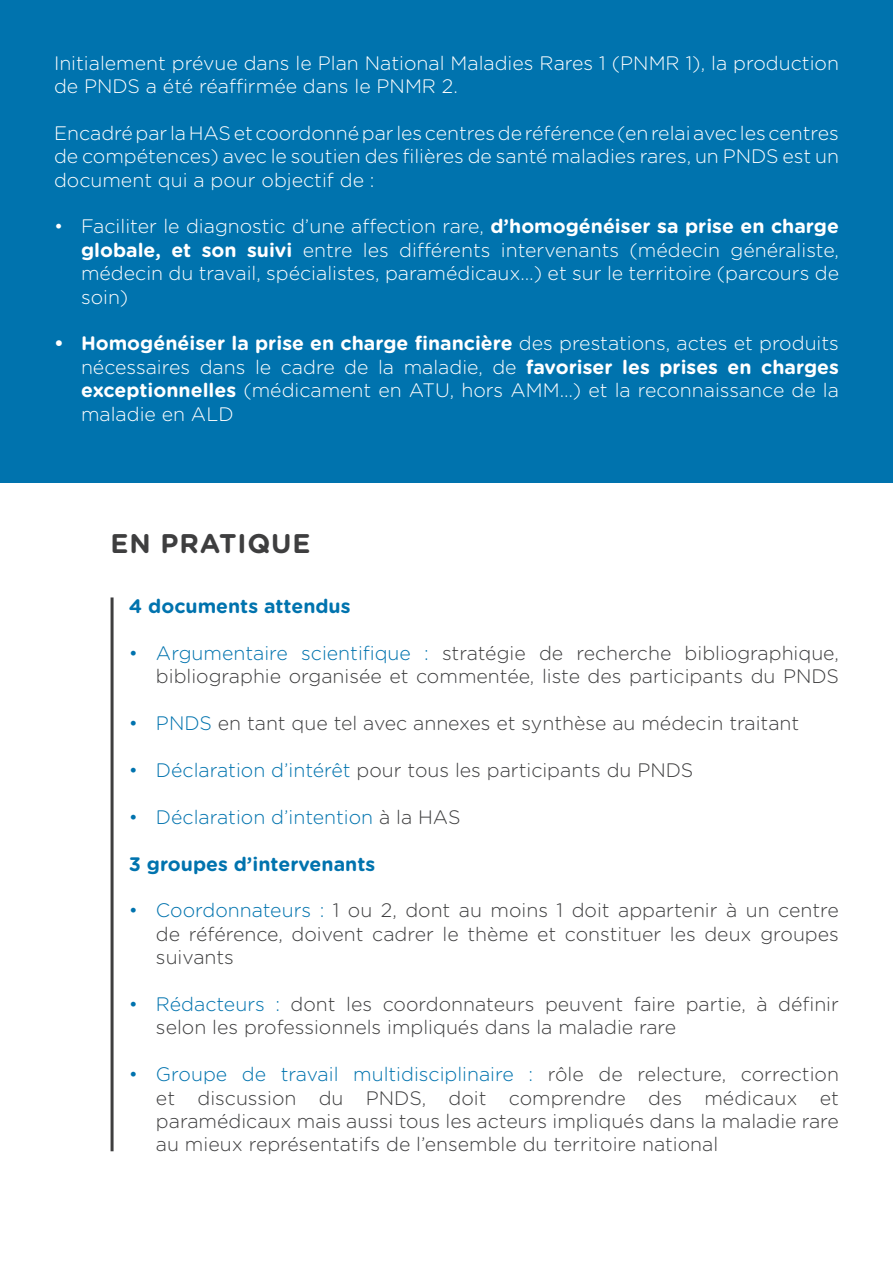
<style>
.page{position:relative;width:893px;height:1263px;background:#fff}
.page>*{position:absolute;margin:0;border:0;box-sizing:border-box;transform-origin:0 0}
.t1{font:700 27px "Gotham Rounded";letter-spacing:.03em;color:#3e3e3f}
.t2{font:300 19.5px/23.4px "Gotham Rounded";color:#fff;text-align:justify}
.t3{font:300 19.5px/23.4px "Gotham Rounded";color:#3e3e3f;text-align:justify}
.t4{font:700 19.5px "Gotham Rounded";color:#0073ae}
.t5{font:300 19.5px "Gotham Rounded";color:#0073ae}
.s1{font-weight:700}
.s2{color:#0073ae}
.s3{color:#3e3e3f}
</style>
<div class="page">
<div style="left:0;top:0;width:893px;height:483px;background:#0073ae"></div>
<hr style="left:111px;top:597px;width:3px;height:554px;background:#3e3e3f">
<p class="t2" style="left:54px;top:50px;width:786px">Initialement prévue dans le Plan National Maladies Rares 1 (PNMR 1), la production de PNDS a été réaffirmée dans le PNMR 2.</p>
<p class="t2" style="left:54px;top:120px;width:786px">Encadré par la HAS et coordonné par les centres de référence (en relai avec les centres de compétences) avec le soutien des filières de santé maladies rares, un PNDS est un document qui a pour objectif de :</p>
<p class="t2" style="left:81px;top:214px;width:759px;text-indent:-27px">• Faciliter le diagnostic d’une affection rare, <span class="s1">d’homogénéiser sa prise en charge globale, et son suivi</span> entre les différents intervenants (médecin généraliste, médecin du travail, spécialistes, paramédicaux…) et sur le territoire (parcours de soin)</p>
<p class="t2" style="left:81px;top:331px;width:759px;text-indent:-27px"><span class="s1">• Homogénéiser la prise en charge financière</span> des prestations, actes et produits nécessaires dans le cadre de la maladie, de <span class="s1">favoriser les prises en charges exceptionnelles</span> (médicament en ATU, hors AMM…) et la reconnaissance de la maladie en ALD</p>
<p class="t1" style="left:111px;top:524px;width:201px">EN PRATIQUE</p>
<p class="t4" style="left:129px;top:592px;width:223px">4 documents attendus</p>
<p class="t3" style="left:129px;top:640px;width:711px;text-align:right"><span class="s2">• Argumentaire scientifique :</span> stratégie de recherche bibliographique, bibliographie organisée et commentée, liste des participants du PNDS</p>
<p class="t3" style="left:129px;top:711px;width:672px"><span class="s2">• PNDS</span> en tant que tel avec annexes et synthèse au médecin traitant</p>
<p class="t3" style="left:129px;top:757px;width:566px"><span class="s2">• Déclaration d’intérêt</span> pour tous les participants du PNDS</p>
<p class="t5" style="left:129px;top:804px;width:333px">• Déclaration d’intention <span class="s3">à la HAS</span></p>
<p class="t4" style="left:129px;top:849px;width:248px">3 groupes d’intervenants</p>
<p class="t3" style="left:156px;top:898px;width:684px;text-indent:-27px"><span class="s2">• Coordonnateurs :</span> 1 ou 2, dont au moins 1 doit appartenir à un centre de référence, doivent cadrer le thème et constituer les deux groupes suivants</p>
<p class="t3" style="left:156px;top:991px;width:684px;text-indent:-27px"><span class="s2">• Rédacteurs :</span> dont les coordonnateurs peuvent faire partie, à définir selon les professionnels impliqués dans la maladie rare</p>
<p class="t3" style="left:156px;top:1062px;width:684px;text-indent:-27px"><span class="s2">• Groupe de travail multidisciplinaire :</span> rôle de relecture, correction et discussion du PNDS, doit comprendre des médicaux et paramédicaux mais aussi tous les acteurs impliqués dans la maladie rare au mieux représentatifs de l’ensemble du territoire national</p>
</div>
